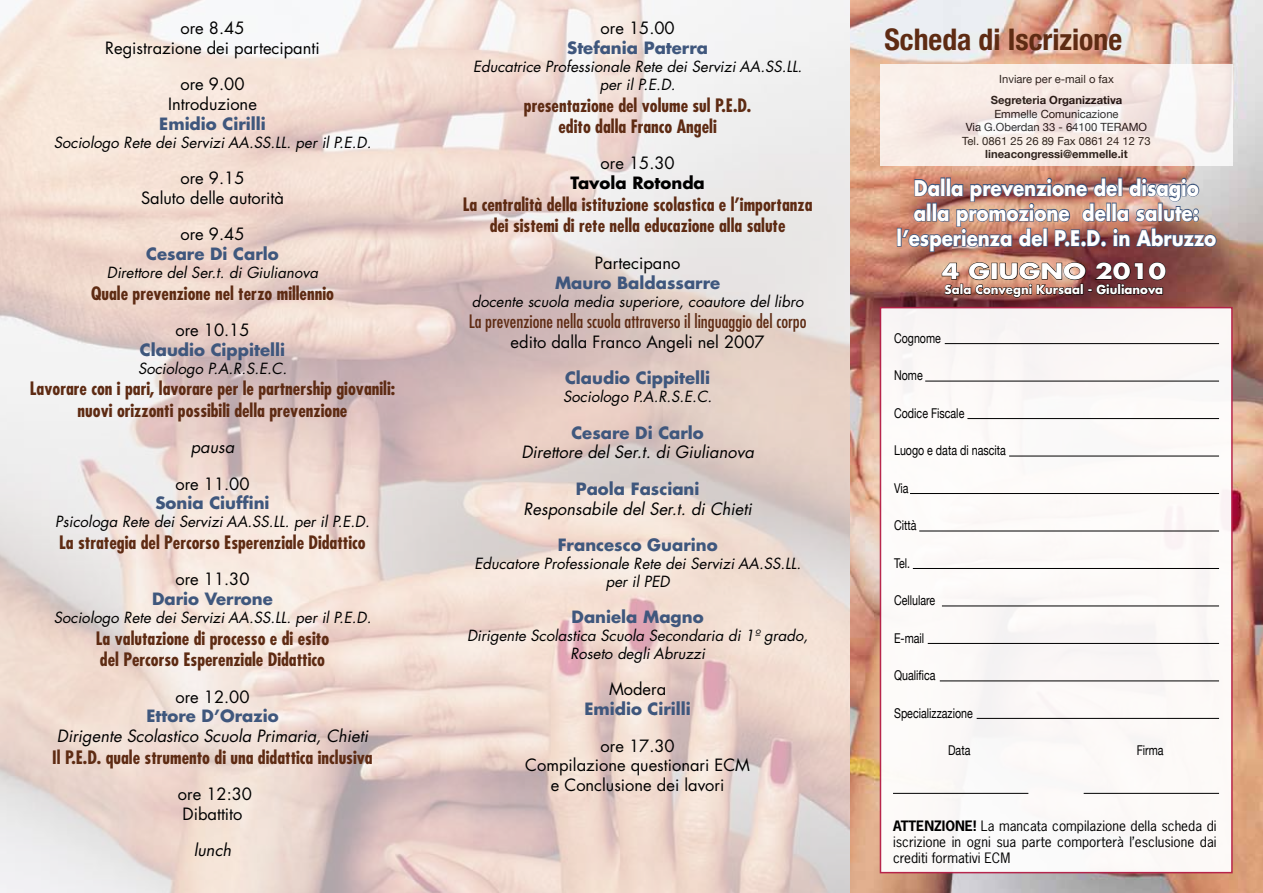
<style>
.page{position:relative;width:1263px;height:893px;background:#fff}
.page>*{position:absolute;margin:0;border:0;box-sizing:border-box;transform-origin:0 0}
.t1{font:700 condensed 29.7px "Helvetica Neue";color:#5e2b13}
.t2{font:700 21px/25.2px "Futura";color:#fff;text-align:center;scale:.87 1}
.t3{font:700 21px "Futura";color:#fff;scale:1.23 1}
.t4{font:700 condensed 18px/21.6px "Futura";color:#5e2b13;text-align:center}
.t5{font:condensed 18px "Futura";color:#5e2b13}
.t6{font:16.5px/19.8px "Futura";color:#000;text-align:center}
.t7{font:700 16.5px "Futura";color:#3f577d}
.t8{font:italic 16.5px "Futura";color:#000}
.t9{font:700 16.5px "Futura";color:#000}
.t10{font:italic 15px/18px "Futura";color:#000;text-align:center}
.t11{font:13.5px/16.2px "News Gothic";color:#000;text-align:justify}
.t12{font:13.5px "Helvetica Neue";color:#000;scale:.79 1}
.t13{font:700 12px "Futura";color:#fff}
.t14{font:11.25px/13.5px "Helvetica Neue";color:#000;text-align:center}
.t15{font:700 11.25px "Helvetica Neue";color:#000}
.s1{font-weight:700}
</style>
<div class="page">
<img style="left:0;top:0;width:1263px;height:893px">
<svg style="left:880px;top:64px;width:353px;height:102px;fill:#f8ede7"></svg>
<div style="left:897px;top:228px;width:5px;height:19px;border:1px solid #3f577d"></div>
<img style="left:901px;top:177px;width:316px;height:76px">
<svg style="left:942px;top:262px;width:224px;height:36px"></svg>
<div style="left:880px;top:307px;width:353px;height:566px;background:#fcf9f8;border:2px solid #b61e47"></div>
<hr style="left:945px;top:343px;width:274px;height:1px;background:#000">
<hr style="left:925px;top:381px;width:294px;height:1px;background:#000">
<hr style="left:967px;top:418px;width:252px;height:1px;background:#000">
<hr style="left:1009px;top:456px;width:210px;height:1px;background:#000">
<hr style="left:910px;top:493px;width:309px;height:1px;background:#000">
<hr style="left:919px;top:531px;width:300px;height:1px;background:#000">
<hr style="left:913px;top:568px;width:306px;height:1px;background:#000">
<hr style="left:942px;top:606px;width:277px;height:1px;background:#000">
<hr style="left:928px;top:643px;width:291px;height:1px;background:#000">
<hr style="left:940px;top:681px;width:279px;height:1px;background:#000">
<hr style="left:977px;top:718px;width:242px;height:1px;background:#000">
<hr style="left:893px;top:793px;width:135px;height:1px;background:#000">
<hr style="left:1084px;top:793px;width:135px;height:1px;background:#000">
<p class="t6" style="left:105px;top:18px;width:216px">ore 8.45<br>Registrazione dei partecipanti</p>
<p class="t6" style="left:168px;top:74px;width:90px">ore 9.00<br>Introduzione</p>
<p class="t7" style="left:159px;top:112px;width:108px">Emidio Cirilli</p>
<p class="t10" style="left:54px;top:133px;width:319px">Sociologo Rete dei Servizi AA.SS.LL. per il P.E.D.</p>
<p class="t6" style="left:141px;top:168px;width:145px">ore 9.15<br>Saluto delle autorità</p>
<p class="t6" style="left:180px;top:224px;width:66px">ore 9.45</p>
<p class="t7" style="left:146px;top:242px;width:134px">Cesare Di Carlo</p>
<p class="t10" style="left:107px;top:263px;width:213px">Direttore del Ser.t. di Giulianova</p>
<p class="t4" style="left:91px;top:282px;width:244px">Quale prevenzione nel terzo millennio</p>
<p class="t6" style="left:175px;top:320px;width:76px">ore 10.15</p>
<p class="t7" style="left:140px;top:338px;width:147px">Claudio Cippitelli</p>
<p class="t10" style="left:138px;top:359px;width:150px">Sociologo P.A.R.S.E.C.</p>
<p class="t4" style="left:30px;top:378px;width:367px">Lavorare con i pari, lavorare per le partnership giovanili: nuovi orizzonti possibili della prevenzione</p>
<p class="t8" style="left:191px;top:436px;width:45px">pausa</p>
<p class="t6" style="left:175px;top:473px;width:76px">ore 11.00</p>
<p class="t7" style="left:155px;top:492px;width:116px">Sonia Ciuffini</p>
<p class="t10" style="left:55px;top:513px;width:316px">Psicologa Rete dei Servizi AA.SS.LL. per il P.E.D.</p>
<p class="t4" style="left:59px;top:531px;width:308px">La strategia del Percorso Esperenziale Didattico</p>
<p class="t6" style="left:175px;top:569px;width:76px">ore 11.30</p>
<p class="t7" style="left:152px;top:587px;width:122px">Dario Verrone</p>
<p class="t10" style="left:54px;top:608px;width:319px">Sociologo Rete dei Servizi AA.SS.LL. per il P.E.D.</p>
<p class="t4" style="left:96px;top:627px;width:235px;text-align:left">La valutazione di processo e di esito del Percorso Esperenziale Didattico</p>
<p class="t6" style="left:175px;top:686px;width:76px">ore 12.00</p>
<p class="t7" style="left:146px;top:705px;width:134px">Ettore D’Orazio</p>
<p class="t8" style="left:57px;top:725px;width:313px">Dirigente Scolastico Scuola Primaria, Chieti</p>
<p class="t4" style="left:52px;top:746px;width:322px">Il P.E.D. quale strumento di una didattica inclusiva</p>
<p class="t6" style="left:178px;top:784px;width:76px;text-align:left">ore 12:30<br>Dibattito</p>
<p class="t8" style="left:194px;top:839px;width:39px">lunch</p>
<p class="t6" style="left:600px;top:18px;width:76px">ore 15.00</p>
<p class="t7" style="left:567px;top:36px;width:142px">Stefania Paterra</p>
<p class="t10" style="left:473px;top:57px;width:331px">Educatrice Professionale Rete dei Servizi AA.SS.LL. per il P.E.D.</p>
<p class="t4" style="left:524px;top:94px;width:229px">presentazione del volume sul P.E.D. edito dalla Franco Angeli</p>
<p class="t6" style="left:600px;top:153px;width:76px">ore 15.30</p>
<p class="t9" style="left:570px;top:172px;width:136px">Tavola Rotonda</p>
<p class="t4" style="left:463px;top:193px;width:351px">La centralità della istituzione scolastica e l’importanza dei sistemi di rete nella educazione alla salute</p>
<p class="t6" style="left:595px;top:253px;width:87px">Partecipano</p>
<p class="t7" style="left:555px;top:271px;width:167px">Mauro Baldassarre</p>
<p class="t10" style="left:472px;top:292px;width:333px">docente scuola media superiore, coautore del libro</p>
<p class="t5" style="left:469px;top:310px;width:339px">La prevenzione nella scuola attraverso il linguaggio del corpo</p>
<p class="t6" style="left:511px;top:332px;width:256px">edito dalla Franco Angeli nel 2007</p>
<p class="t7" style="left:565px;top:367px;width:147px">Claudio Cippitelli</p>
<p class="t10" style="left:563px;top:388px;width:150px">Sociologo P.A.R.S.E.C.</p>
<p class="t7" style="left:571px;top:421px;width:134px">Cesare Di Carlo</p>
<p class="t8" style="left:521px;top:441px;width:234px">Direttore del Ser.t. di Giulianova</p>
<p class="t7" style="left:576px;top:477px;width:125px">Paola Fasciani</p>
<p class="t8" style="left:524px;top:497px;width:230px">Responsabile del Ser.t. di Chieti</p>
<p class="t7" style="left:558px;top:533px;width:161px">Francesco Guarino</p>
<p class="t10" style="left:474px;top:554px;width:328px">Educatore Professionale Rete dei Servizi AA.SS.LL. per il PED</p>
<p class="t7" style="left:572px;top:605px;width:133px">Daniela Magno</p>
<p class="t10" style="left:467px;top:626px;width:343px">Dirigente Scolastica Scuola Secondaria di 1º grado,<br>Roseto degli Abruzzi</p>
<p class="t6" style="left:609px;top:679px;width:59px">Modera</p>
<p class="t7" style="left:584px;top:698px;width:108px">Emidio Cirilli</p>
<p class="t6" style="left:525px;top:735px;width:226px">ore 17.30<br>Compilazione questionari ECM e Conclusione dei lavori</p>
<h1 class="t1" style="left:884px;top:21px;width:239px">Scheda di Iscrizione</h1>
<p class="t14" style="left:999px;top:72px;width:116px">Inviare per e-mail o fax</p>
<p class="t15" style="left:991px;top:93px;width:133px">Segreteria Organizzativa</p>
<p class="t14" style="left:962px;top:107px;width:190px">Emmelle Comunicazione<br>Via G.Oberdan 33 - 64100 TERAMO<br>Tel. 0861 25 26 89 Fax 0861 24 12 73</p>
<p class="t15" style="left:985px;top:147px;width:144px">lineacongressi@emmelle.it</p>
<p class="t2" style="left:896px;top:174px;width:369px">Dalla prevenzione del disagio alla promozione della salute: l’esperienza del P.E.D. in Abruzzo</p>
<p class="t3" style="left:942px;top:257px;width:184px">4 GIUGNO 2010</p>
<p class="t13" style="left:945px;top:281px;width:220px">Sala Convegni Kursaal - Giulianova</p>
<p class="t12" style="left:894px;top:330px;width:61px">Cognome</p>
<p class="t12" style="left:894px;top:367px;width:38px">Nome</p>
<p class="t12" style="left:894px;top:405px;width:90px">Codice Fiscale</p>
<p class="t12" style="left:894px;top:442px;width:143px">Luogo e data di nascita</p>
<p class="t12" style="left:894px;top:480px;width:20px">Via</p>
<p class="t12" style="left:894px;top:517px;width:30px">Città</p>
<p class="t12" style="left:894px;top:555px;width:22px">Tel.</p>
<p class="t12" style="left:894px;top:592px;width:54px">Cellulare</p>
<p class="t12" style="left:894px;top:630px;width:40px">E-mail</p>
<p class="t12" style="left:894px;top:667px;width:54px">Qualifica</p>
<p class="t12" style="left:894px;top:705px;width:101px">Specializzazione</p>
<p class="t12" style="left:948px;top:742px;width:30px">Data</p>
<p class="t12" style="left:1137px;top:742px;width:36px">Firma</p>
<p class="t11" style="left:893px;top:817px;width:325px"><span class="s1">ATTENZIONE!</span> La mancata compilazione della scheda di iscrizione in ogni sua parte comporterà l’esclusione dai crediti formativi ECM</p>
</div>
